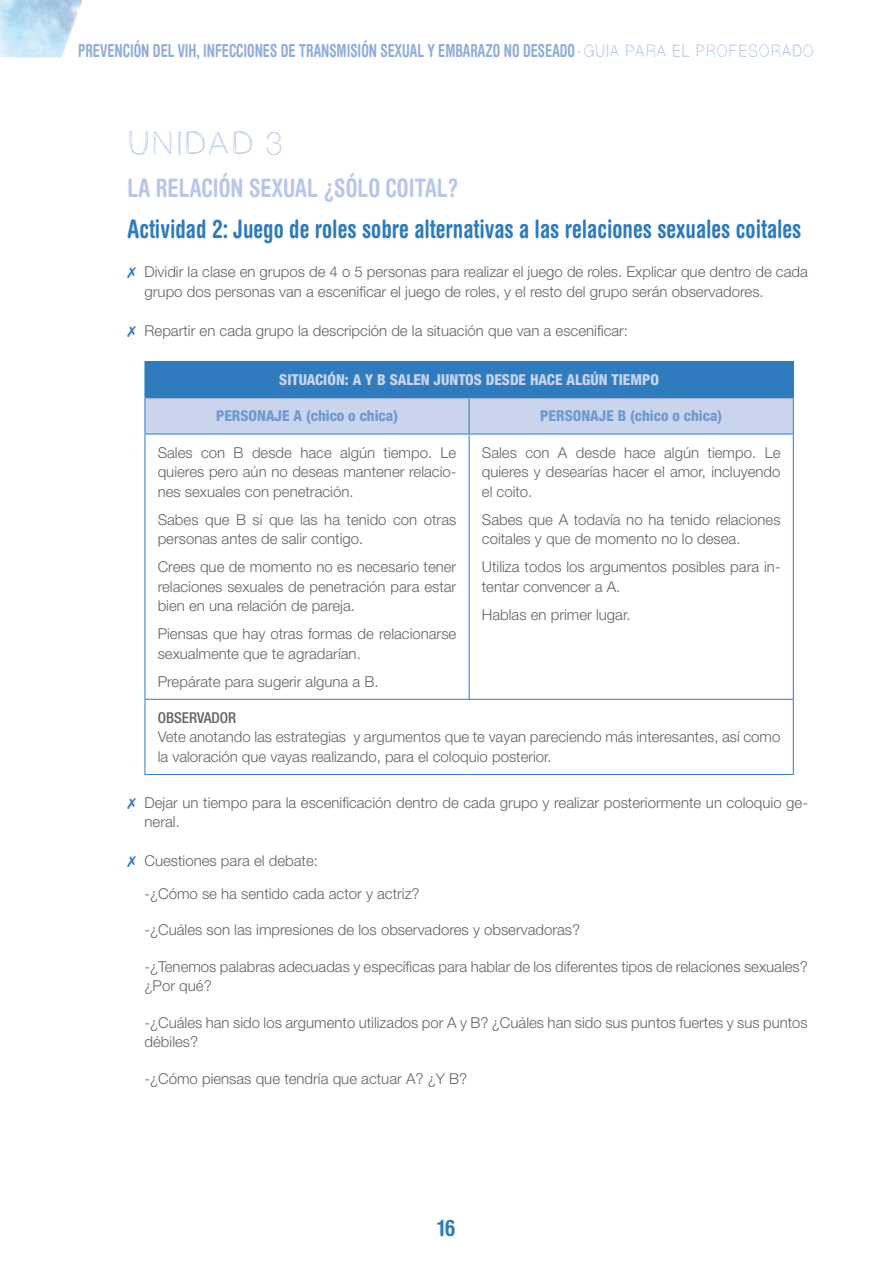
<style>
.page{position:relative;width:893px;height:1263px;background:#fff}
.page>*{position:absolute;margin:0;border:0;box-sizing:border-box;transform-origin:0 0}
.t1{font:34.5px "Sketchtica";color:#b8c7e7}
.t2{font:700 condensed 25.5px "Helvetica Rounded LT Std";color:#307bbe;scale:.89 1}
.t3{font:700 condensed 25.5px "Helvetica Rounded LT Std";color:#b8c7e7;scale:.89 1}
.t4{font:700 condensed 22.5px "Helvetica Rounded";color:#307bbe}
.t5{font:700 condensed 18px "Helvetica Rounded LT Std";color:#91acd9;scale:.8 1}
.t6{font:300 15px/19.5px "Helvetica Neue LT Std";color:#646363}
.t7{font:800 condensed 15px "Helvetica Neue LT Std";color:#7199cf}
.t8{font:800 condensed 15px "Helvetica Neue LT Std";color:#cad5ed}
.t9{font:500 condensed 15px "Helvetica Neue LT Std";color:#646363}
.s1{font-family:"Tungsten";font-weight:400;font-stretch:normal}
.s2{font-family:"Sketchtica";font-weight:400;font-stretch:normal}
</style>
<div class="page">
<img style="left:0;top:0;width:83px;height:57px">
<div style="left:145px;top:362px;width:648px;height:36px;background:#307bbe"></div>
<div style="left:146px;top:398px;width:647px;height:36px;background:#cad5ed"></div>
<hr style="left:145px;top:361px;width:324px;height:1px;background:#307bbe">
<hr style="left:469px;top:361px;width:325px;height:1px;background:#307bbe">
<hr style="left:793px;top:362px;width:1px;height:35px;background:#307bbe">
<hr style="left:145px;top:398px;width:1px;height:36px;background:#307bbe">
<hr style="left:469px;top:397px;width:325px;height:1px;background:#307bbe">
<hr style="left:469px;top:398px;width:1px;height:36px;background:#307bbe">
<hr style="left:793px;top:398px;width:1px;height:36px;background:#307bbe">
<hr style="left:145px;top:434px;width:1px;height:265px;background:#307bbe">
<hr style="left:145px;top:434px;width:324px;height:1px;background:#307bbe">
<hr style="left:469px;top:434px;width:325px;height:1px;background:#307bbe">
<hr style="left:469px;top:434px;width:1px;height:265px;background:#307bbe">
<hr style="left:793px;top:434px;width:1px;height:265px;background:#307bbe">
<hr style="left:145px;top:700px;width:1px;height:74px;background:#307bbe">
<hr style="left:145px;top:699px;width:324px;height:1px;background:#307bbe">
<hr style="left:469px;top:699px;width:325px;height:1px;background:#307bbe">
<hr style="left:145px;top:774px;width:324px;height:1px;background:#307bbe">
<hr style="left:469px;top:774px;width:325px;height:1px;background:#307bbe">
<hr style="left:793px;top:700px;width:1px;height:74px;background:#307bbe">
<p class="t5" style="left:78px;top:40px;width:922px">PREVENCIÓN DEL VIH, INFECCIONES DE TRANSMISIÓN SEXUAL Y EMBARAZO NO DESEADO <span class="s1">·</span> <span class="s2">GUIA PARA EL PROFESORADO</span></p>
<h1 class="t1" style="left:128px;top:126px;width:159px">UNIDAD 3</h1>
<h2 class="t3" style="left:128px;top:172px;width:374px">LA RELACIÓN SEXUAL ¿SÓLO COITAL?</h2>
<h2 class="t2" style="left:128px;top:214px;width:759px">Actividad 2: Juego de roles sobre alternativas a las relaciones sexuales coitales</h2>
<p class="t6" style="left:145px;top:262px;width:665px">Dividir la clase en grupos de 4 o 5 personas para realizar el juego de roles. Explicar que dentro de cada grupo dos personas van a escenificar el juego de roles, y el resto del grupo serán observadores.</p>
<p class="t6" style="left:145px;top:320px;width:485px">Repartir en cada grupo la descripción de la situación que van a escenificar:</p>
<p class="t8" style="left:279px;top:370px;width:381px">SITUACIÓN: A Y B SALEN JUNTOS DESDE HACE ALGÚN TIEMPO</p>
<p class="t7" style="left:216px;top:407px;width:184px">PERSONAJE A (chico o chica)</p>
<p class="t7" style="left:540px;top:407px;width:184px">PERSONAJE B (chico o chica)</p>
<p class="t6" style="left:158px;top:442px;width:300px;text-align:justify">Sales con B desde hace algún tiempo. Le quieres pero aún no deseas mantener relacio&shy;nes sexuales con penetración.</p>
<p class="t6" style="left:158px;top:509px;width:300px">Sabes que B sí que las ha tenido con otras personas antes de salir contigo.</p>
<p class="t6" style="left:158px;top:557px;width:300px;text-align:justify">Crees que de momento no es necesario tener relaciones sexuales de penetración para estar bien en una relación de pareja.</p>
<p class="t6" style="left:158px;top:624px;width:300px">Piensas que hay otras formas de relacionarse sexualmente que te agradarían.</p>
<p class="t6" style="left:158px;top:671px;width:222px">Prepárate para sugerir alguna a B.</p>
<p class="t6" style="left:482px;top:442px;width:300px;text-align:justify">Sales con A desde hace algún tiempo. Le quieres y desearías hacer el amor, incluyendo el coito.</p>
<p class="t6" style="left:482px;top:509px;width:300px">Sabes que A todavía no ha tenido relaciones coitales y que de momento no lo desea.</p>
<p class="t6" style="left:482px;top:557px;width:300px">Utiliza todos los argumentos posibles para in&shy;tentar convencer a A.</p>
<p class="t6" style="left:482px;top:604px;width:150px">Hablas en primer lugar.</p>
<p class="t9" style="left:158px;top:708px;width:80px">OBSERVADOR</p>
<p class="t6" style="left:158px;top:727px;width:624px">Vete anotando las estrategias y argumentos que te vayan pareciendo más interesantes, así como la valoración que vayas realizando, para el coloquio posterior.</p>
<p class="t6" style="left:145px;top:792px;width:665px">Dejar un tiempo para la escenificación dentro de cada grupo y realizar posteriormente un coloquio ge&shy;neral.</p>
<p class="t6" style="left:145px;top:845px;width:277px;line-height:32.2px">Cuestiones para el debate:<br>-¿Cómo se ha sentido cada actor y actriz?</p>
<p class="t6" style="left:145px;top:920px;width:437px">-¿Cuáles son las impresiones de los observadores y observadoras?</p>
<p class="t6" style="left:145px;top:956px;width:665px">-¿Tenemos palabras adecuadas y específicas para hablar de los diferentes tipos de relaciones sexuales? ¿Por qué?</p>
<p class="t6" style="left:145px;top:1012px;width:665px">-¿Cuáles han sido los argumento utilizados por A y B? ¿Cuáles han sido sus puntos fuertes y sus puntos débiles?</p>
<p class="t6" style="left:145px;top:1068px;width:324px">-¿Cómo piensas que tendría que actuar A? ¿Y B?</p>
<h3 class="t4" style="left:437px;top:1214px;width:20px">16</h3>
</div>
